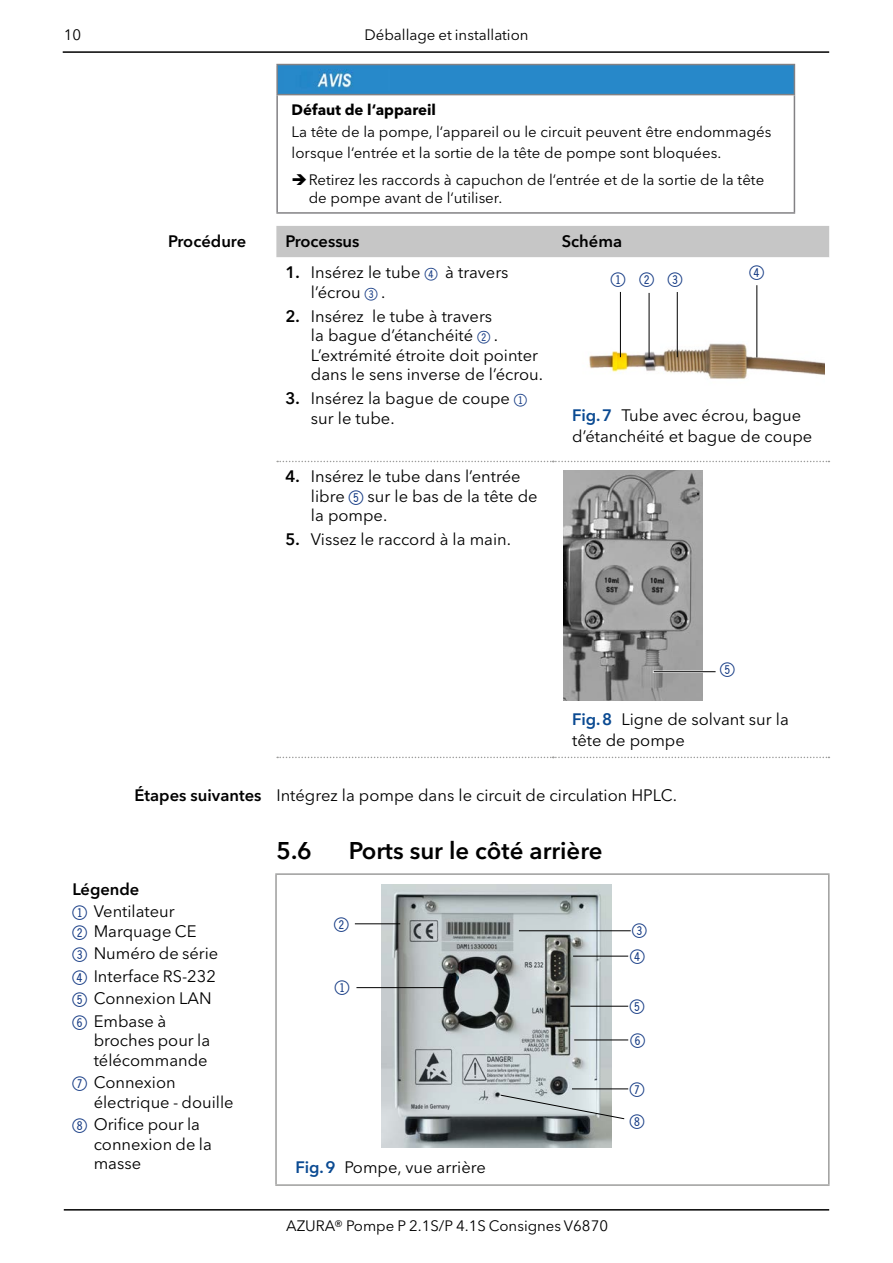
<style>
.page{position:relative;width:893px;height:1263px;background:#fff}
.page>*{position:absolute;margin:0;border:0;box-sizing:border-box;transform-origin:0 0}
.t1{font:600 24px "Avenir Next W1 G";color:#000}
.t2{font:24px/26.4px "Double Digits Round";color:#143a84}
.t3{font:16.5px/19.5px "Avenir Next W1 G";color:#000}
.t4{font:600 16.5px "Avenir Next W1 G";color:#000}
.t5{font:15px/21px "Avenir Next W1 G";color:#000}
.t6{font:700 15px "Avenir Next W1 G";color:#000}
.s1{font-weight:600}
.s2{font-family:"Double Digits Round";font-size:21px;color:#143a84}
.s3{font-weight:600;color:#0a4a92}
.s4{font-family:"Double Digits Round";font-size:24px;color:#143a84}
</style>
<div class="page">
<hr style="left:63px;top:51px;width:766px;height:2px;background:#000">
<hr style="left:64px;top:1209px;width:765px;height:1px;background:#000">
<div style="left:277px;top:65px;width:517px;height:30px;background:#2788c9"></div>
<hr style="left:276px;top:64px;width:519px;height:1px;background:#828184">
<hr style="left:276px;top:65px;width:2px;height:29px;background:#828184">
<svg style="left:794px;top:65px;width:1px;height:29px"></svg>
<hr style="left:276px;top:94px;width:519px;height:1px;background:#828184">
<hr style="left:276px;top:95px;width:2px;height:117px;background:#828184">
<hr style="left:794px;top:95px;width:1px;height:117px;background:#828184">
<hr style="left:276px;top:212px;width:519px;height:2px;background:#828184">
<img style="left:317px;top:70px;width:36px;height:18px">
<div style="left:276px;top:226px;width:553px;height:31px;background:#c6c6c6"></div>
<svg style="left:277px;top:461px;width:552px;height:1px"></svg>
<svg style="left:277px;top:757px;width:552px;height:1px"></svg>
<img style="left:563px;top:470px;width:140px;height:230px">
<hr style="left:653px;top:670px;width:56px;height:3px;background:#fff">
<hr style="left:654px;top:671px;width:62px;height:1px;background:#000">
<hr style="left:275px;top:875px;width:2px;height:309px;background:#9d9d9c">
<hr style="left:275px;top:873px;width:555px;height:2px;background:#9d9d9c">
<hr style="left:828px;top:875px;width:2px;height:309px;background:#9d9d9c">
<hr style="left:275px;top:1184px;width:555px;height:2px;background:#9d9d9c">
<img style="left:382px;top:885px;width:229px;height:263px">
<hr style="left:355px;top:923px;width:45px;height:1px;background:#000">
<hr style="left:356px;top:987px;width:90px;height:1px;background:#000">
<hr style="left:519px;top:930px;width:112px;height:1px;background:#000">
<hr style="left:573px;top:956px;width:55px;height:1px;background:#000">
<hr style="left:570px;top:1006px;width:58px;height:1px;background:#000">
<hr style="left:574px;top:1039px;width:54px;height:1px;background:#000">
<hr style="left:572px;top:1088px;width:56px;height:1px;background:#000">
<svg style="left:500px;top:1094px;width:125px;height:25px;background:#bcc4c5"></svg>
<img style="left:589px;top:309px;width:236px;height:70px">
<hr style="left:677px;top:292px;width:1px;height:65px;background:#000">
<hr style="left:756px;top:285px;width:1px;height:72px;background:#000">
<hr style="left:649px;top:293px;width:1px;height:65px;background:#000">
<hr style="left:620px;top:292px;width:1px;height:65px;background:#000">
<p class="t5" style="left:64px;top:25px;width:19px">10</p>
<p class="t5" style="left:364px;top:25px;width:166px">Déballage et installation</p>
<p class="t6" style="left:292px;top:101px;width:146px">Défaut de l‘appareil</p>
<p class="t5" style="left:292px;top:121px;width:481px">La tête de la pompe, l‘appareil ou le circuit peuvent être endommagés lorsque l‘entrée et la sortie de la tête de pompe sont bloquées.</p>
<p class="t5" style="left:309px;top:170px;width:457px;line-height:18px;text-indent:-17px">➔Retirez les raccords à capuchon de l‘entrée et de la sortie de la tête de pompe avant de l‘utiliser.</p>
<p class="t4" style="left:168px;top:231px;width:79px">Procédure</p>
<p class="t4" style="left:285px;top:231px;width:76px">Processus</p>
<p class="t4" style="left:562px;top:231px;width:62px">Schéma</p>
<p class="t3" style="left:311px;top:263px;width:199px;text-indent:-26px"><span class="s1">1.</span> Insérez le tube <span class="s2">4</span> à travers l’écrou <span class="s2">3</span>.</p>
<p class="t3" style="left:311px;top:306px;width:234px;text-indent:-26px"><span class="s1">2.</span> Insérez le tube à travers<br>la bague d’étanchéité <span class="s2">2</span>.<br>L’extrémité étroite doit pointer dans le sens inverse de l’écrou.</p>
<p class="t3" style="left:311px;top:388px;width:221px;text-indent:-26px"><span class="s1">3.</span> Insérez la bague de coupe <span class="s2">1 </span>sur le tube.</p>
<h1 class="t2" style="left:611px;top:265px;width:77px">123</h1>
<h1 class="t2" style="left:749px;top:258px;width:20px">4</h1>
<p class="t3" style="left:572px;top:404px;width:242px;line-height:21px"><span class="s3">Fig.7</span> Tube avec écrou, bague d’étanchéité et bague de coupe</p>
<p class="t3" style="left:311px;top:467px;width:228px;text-indent:-26px"><span class="s1">4.</span> Insérez le tube dans l’entrée libre <span class="s4">5</span>sur le bas de la tête de la pompe.</p>
<p class="t3" style="left:285px;top:529px;width:227px"><span class="s1">5.</span> Vissez le raccord à la main.</p>
<p class="t4" style="left:134px;top:785px;width:129px">Étapes suivantes</p>
<p class="t3" style="left:72px;top:878px;width:104px;line-height:22.5px"><span class="s1">Légende<br></span><span class="s4">1</span> Ventilateur</p>
<p class="t3" style="left:72px;top:920px;width:147px;line-height:22.5px"><span class="s4">2</span> Marquage CE<br><span class="s4">3</span> Numéro de série<br><span class="s4">4</span> Interface RS-232<br><span class="s4">5</span> Connexion LAN<br><span class="s4">6</span> Embase à</p>
<p class="t3" style="left:94px;top:1031px;width:118px">broches pour la télécommande</p>
<p class="t3" style="left:94px;top:1073px;width:142px;text-indent:-21px"><span class="s4">7</span> Connexion électrique - douille</p>
<p class="t3" style="left:94px;top:1115px;width:120px;text-indent:-21px"><span class="s4">8</span> Orifice pour la connexion de la masse</p>
<h1 class="t2" style="left:720px;top:655px;width:20px">5</h1>
<p class="t3" style="left:572px;top:709px;width:218px;line-height:21px"><span class="s3">Fig.8</span> Ligne de solvant sur la tête de pompe</p>
<p class="t3" style="left:276px;top:785px;width:402px">Intégrez la pompe dans le circuit de circulation HPLC.</p>
<h1 class="t1" style="left:276px;top:836px;width:37px">5.6</h1>
<h1 class="t1" style="left:349px;top:836px;width:255px">Ports sur le côté arrière</h1>
<h1 class="t2" style="left:334px;top:910px;width:20px">2</h1>
<h1 class="t2" style="left:630px;top:916px;width:22px">3<br>4</h1>
<h1 class="t2" style="left:335px;top:973px;width:20px">1</h1>
<p class="t3" style="left:296px;top:1158px;width:192px"><span class="s3">Fig.9</span> Pompe, vue arrière</p>
<h1 class="t2" style="left:630px;top:992px;width:20px">5</h1>
<h1 class="t2" style="left:630px;top:1026px;width:20px">6</h1>
<h1 class="t2" style="left:630px;top:1072px;width:21px;line-height:32.4px">7<br>8</h1>
<p class="t5" style="left:286px;top:1215px;width:323px">AZURA® Pompe P 2.1S/P 4.1S Consignes V6870</p>
</div>
